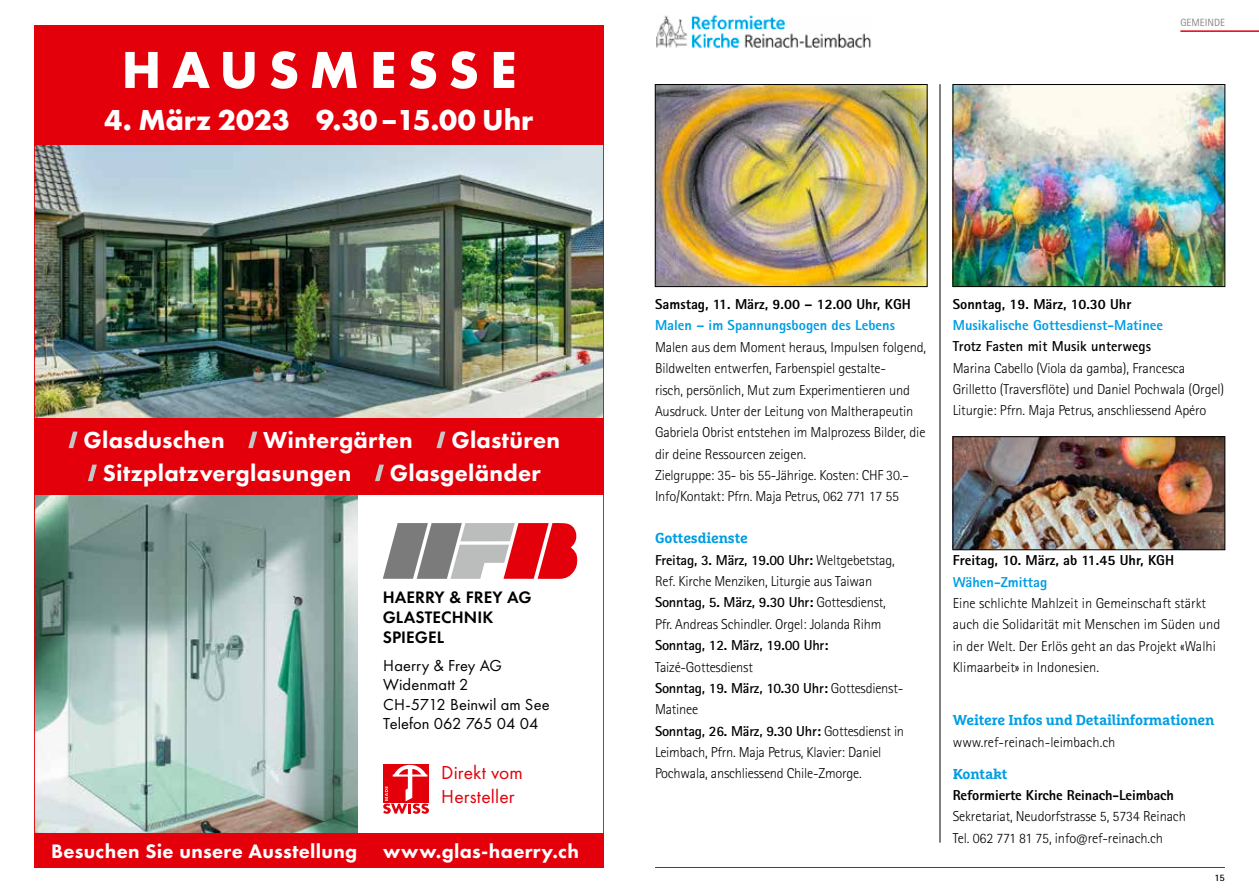
<style>
.page{position:relative;width:1259px;height:893px;background:#fff}
.page>*{position:absolute;margin:0;border:0;box-sizing:border-box;transform-origin:0 0}
.t1{font:700 54px "Futura PT";letter-spacing:.19em;color:#fff}
.t2{font:700 30px "Futura PT";letter-spacing:-.005em;color:#fff}
.t3{font:800 24px "Futura PT";letter-spacing:.01em;color:#fff}
.t4{font:800 20.25px "Futura PT";letter-spacing:.015em;color:#fff}
.t5{font:19.5px/24px "Futura PT";letter-spacing:.01em;color:#e3000b}
.t6{font:600 17.25px/20.1px "Futura PT";letter-spacing:.005em;color:#000}
.t7{font:16.5px/19.5px "Futura PT";letter-spacing:.005em;color:#000}
.t8{font:300 14.4px/21.3px "Rotis Sans Serif Std";letter-spacing:-.01em;color:#000}
.t9{font:800 14.4px "Rotis Sans Serif Std";color:#000}
.t10{font:800 14.4px "Rotis Sans Serif Std";color:#009ee3}
.t11{font:700 14.4px "Marselis Slab Pro";letter-spacing:-.01em;color:#009ee3}
.t12{font:700 14.4px "Rotis Sans Serif Std";color:#000}
.t13{font:10.5px "Rotis Sans Serif Std";color:#868786}
.t14{font:700 9.9px "Rotis Sans Serif Std";color:#000}
.s1{font-weight:700}
</style>
<div class="page">
<img style="left:36px;top:494px;width:321px;height:339px">
<svg style="left:383px;top:523px;width:194px;height:56px;background:#be7a7d"></svg>
<div style="left:383px;top:764px;width:46px;height:38px;background:#e3000b"></div>
<svg style="left:383px;top:765px;width:46px;height:49px"></svg>
<img style="left:36px;top:145px;width:566px;height:273px">
<div style="left:34px;top:833px;width:570px;height:34px;background:#e3000b"></div>
<div style="left:34px;top:418px;width:570px;height:76px;background:#e3000b"></div>
<div style="left:34px;top:26px;width:570px;height:119px;background:#e3000b"></div>
<svg style="left:69px;top:432px;width:9px;height:16px"></svg>
<svg style="left:248px;top:432px;width:9px;height:16px"></svg>
<svg style="left:436px;top:432px;width:9px;height:16px"></svg>
<svg style="left:88px;top:465px;width:9px;height:16px"></svg>
<svg style="left:375px;top:465px;width:9px;height:16px"></svg>
<img style="left:656px;top:14px;width:215px;height:34px">
<img style="left:657px;top:86px;width:268px;height:199px">
<div style="left:655px;top:84px;width:272px;height:203px;border:1px solid #000"></div>
<hr style="left:939px;top:84px;width:1px;height:759px;background:#000">
<img style="left:954px;top:438px;width:269px;height:110px">
<div style="left:952px;top:436px;width:273px;height:114px;border:1px solid #000"></div>
<img style="left:954px;top:86px;width:269px;height:199px">
<div style="left:952px;top:84px;width:273px;height:203px;border:1px solid #000"></div>
<hr style="left:1180px;top:30px;width:79px;height:2px;background:#e3000b">
<hr style="left:655px;top:867px;width:570px;height:1px;background:#e3000b">
<h1 class="t1" style="left:122px;top:35px;width:396px">HAUSMESSE</h1>
<h2 class="t2" style="left:105px;top:101px;width:430px">4. März 2023 9.30–15.00 Uhr</h2>
<h3 class="t3" style="left:83px;top:425px;width:143px">Glasduschen</h3>
<h3 class="t3" style="left:263px;top:425px;width:151px">Wintergärten</h3>
<h3 class="t3" style="left:451px;top:425px;width:110px">Glastüren</h3>
<h3 class="t3" style="left:103px;top:458px;width:250px">Sitzplatzverglasungen</h3>
<h3 class="t3" style="left:390px;top:458px;width:152px">Glasgeländer</h3>
<p class="t6" style="left:383px;top:586px;width:150px">HAERRY &amp; FREY AG<br>GLASTECHNIK<br>SPIEGEL</p>
<p class="t7" style="left:383px;top:655px;width:168px">Haerry &amp; Frey AG<br>Widenmatt 2<br>CH-5712 Beinwil am See<br>Telefon 062 765 04 04</p>
<h3 class="t5" style="left:441px;top:760px;width:83px">Direkt vom<br>Hersteller</h3>
<h3 class="t4" style="left:51px;top:838px;width:308px">Besuchen Sie unsere Ausstellung</h3>
<h3 class="t4" style="left:383px;top:838px;width:197px">www.glas-haerry.ch</h3>
<p class="t13" style="left:1180px;top:16px;width:46px">GEMEINDE</p>
<p class="t9" style="left:655px;top:295px;width:257px">Samstag, 11. März, 9.00 – 12.00 Uhr, KGH</p>
<p class="t10" style="left:655px;top:316px;width:242px">Malen – im Spannungsbogen des Lebens</p>
<p class="t8" style="left:655px;top:336px;width:273px">Malen aus dem Moment heraus, Impulsen folgend, Bildwelten entwerfen, Farbenspiel gestalte-<br>risch, persönlich, Mut zum Experimentieren und Ausdruck. Unter der Leitung von Maltherapeutin Gabriela Obrist entstehen im Malprozess Bilder, die dir deine Ressourcen zeigen.<br>Zielgruppe: 35- bis 55-Jährige. Kosten: CHF 30.– Info/Kontakt: Pfrn. Maja Petrus, 062 771 17 55</p>
<p class="t11" style="left:655px;top:529px;width:94px">Gottesdienste</p>
<p class="t8" style="left:655px;top:549px;width:241px"><span class="s1">Freitag, 3. März, 19.00 Uhr:</span> Weltgebetstag, Ref. Kirche Menziken, Liturgie aus Taiwan <span class="s1">Sonntag, 5. März, 9.30 Uhr:</span> Gottesdienst, Pfr. Andreas Schindler. Orgel: Jolanda Rihm</p>
<p class="t12" style="left:655px;top:636px;width:175px">Sonntag, 12. März, 19.00 Uhr:</p>
<p class="t8" style="left:655px;top:656px;width:251px">Taizé-Gottesdienst<br><span class="s1">Sonntag, 19. März, 10.30 Uhr:</span> Gottesdienst-Matinee<br><span class="s1">Sonntag, 26. März, 9.30 Uhr:</span> Gottesdienst in Leimbach, Pfrn. Maja Petrus, Klavier: Daniel Pochwala, anschliessend Chile-Zmorge.</p>
<p class="t9" style="left:952px;top:295px;width:180px">Sonntag, 19. März, 10.30 Uhr</p>
<p class="t10" style="left:952px;top:316px;width:212px">Musikalische Gottesdienst-Matinee</p>
<p class="t12" style="left:952px;top:337px;width:200px">Trotz Fasten mit Musik unterwegs</p>
<p class="t8" style="left:952px;top:357px;width:273px">Marina Cabello (Viola da gamba), Francesca<br>Grilletto (Traversflöte) und Daniel Pochwala (Orgel)<br>Liturgie: Pfrn. Maja Petrus, anschliessend Apéro</p>
<p class="t9" style="left:952px;top:551px;width:223px">Freitag, 10. März, ab 11.45 Uhr, KGH</p>
<p class="t10" style="left:952px;top:572px;width:96px">Wähen-Zmittag</p>
<p class="t8" style="left:952px;top:593px;width:269px">Eine schlichte Mahlzeit in Gemeinschaft stärkt auch die Solidarität mit Menschen im Süden und in der Welt. Der Erlös geht an das Projekt «Walhi Klimaarbeit» in Indonesien.</p>
<p class="t11" style="left:952px;top:711px;width:263px">Weitere Infos und Detailinformationen</p>
<p class="t8" style="left:952px;top:731px;width:164px">www.ref-reinach-leimbach.ch</p>
<p class="t11" style="left:952px;top:765px;width:56px">Kontakt</p>
<p class="t9" style="left:952px;top:786px;width:223px">Reformierte Kirche Reinach-Leimbach</p>
<p class="t8" style="left:952px;top:806px;width:235px">Sekretariat, Neudorfstrasse 5, 5734 Reinach<br>Tel. 062 771 81 75, info@ref-reinach.ch</p>
<p class="t14" style="left:1214px;top:871px;width:12px">15</p>
</div>
